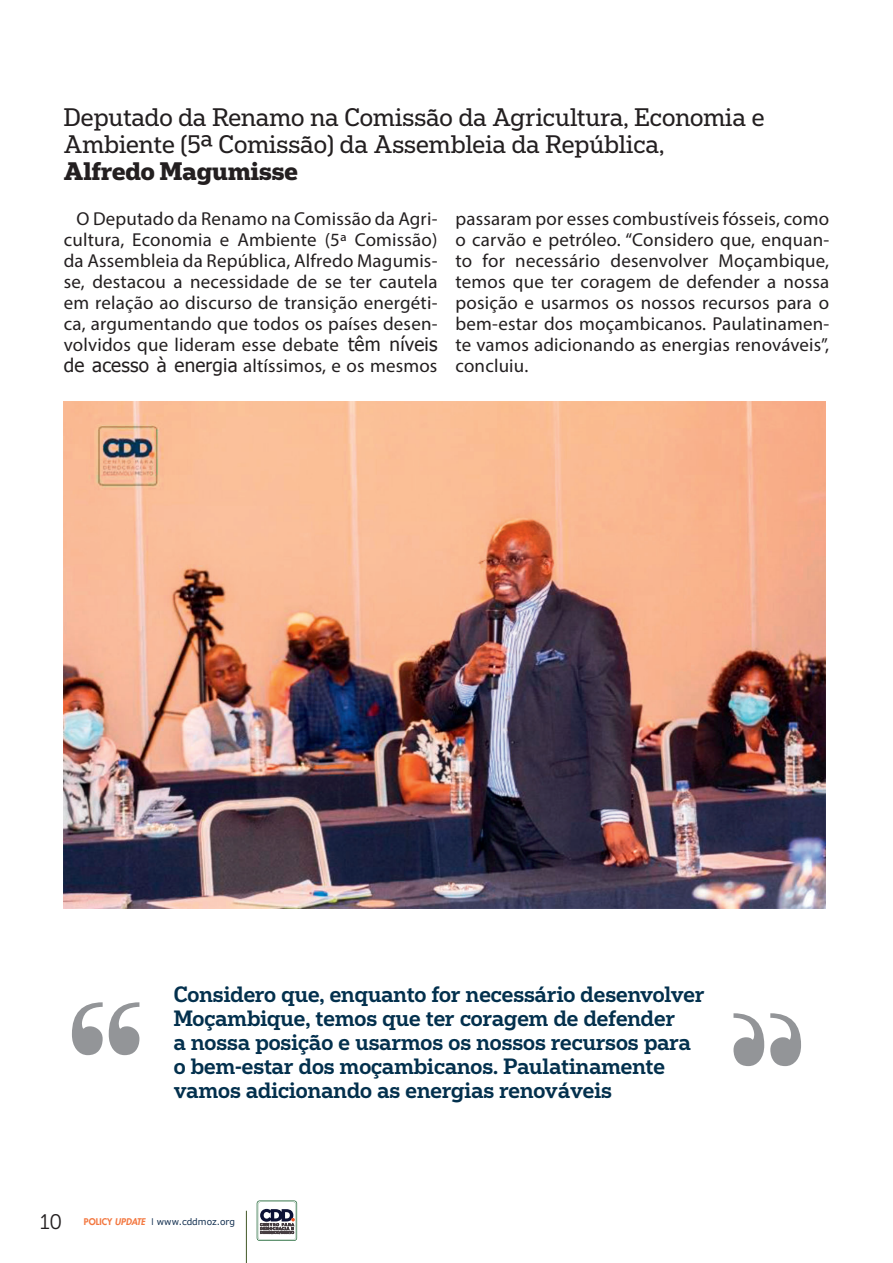
<style>
.page{position:relative;width:893px;height:1263px;background:#fff}
.page>*{position:absolute;margin:0;border:0;box-sizing:border-box;transform-origin:0 0}
.t1{font:24px/27px "Popular";color:#231f20}
.t2{font:700 24px "Popular";color:#231f20}
.t3{font:500 21px/24px "Popular";color:#03304d}
.t4{font:21px "Museo 300";color:#231f20}
.t5{font:18.75px/21px "Myriad Pro";letter-spacing:.01em;color:#231f20;text-align:justify}
.t6{font:9px "Verdana";color:#102d4e}
.s1{font-family:"Tahoma"}
.s2{font-family:"Futura LT";font-weight:800;color:#f37841}
.s3{font-family:"Futura LT";font-weight:800;font-style:italic;color:#f37841}
.s4{font-family:"Futura LT"}
</style>
<div class="page">
<hr style="left:246px;top:1211px;width:1px;height:52px;background:#425827">
<svg style="left:257px;top:1200px;width:40px;height:41px"></svg>
<img style="left:64px;top:402px;width:761px;height:506px">
<svg style="left:72px;top:1002px;width:67px;height:53px"></svg>
<svg style="left:733px;top:1013px;width:68px;height:53px"></svg>
<p class="t1" style="left:64px;top:102px;width:702px">Deputado da Renamo na Comissão da Agricultura, Economia e<br>Ambiente (5ª Comissão) da Assembleia da República,</p>
<p class="t2" style="left:64px;top:155px;width:236px">Alfredo Magumisse</p>
<p class="t5" style="left:64px;top:207px;width:375px;text-indent:13px">O Deputado da Renamo na Comissão da Agri&shy;cultura, Economia e Ambiente (5ª Comissão) da Assembleia da República, Alfredo Magumis&shy;se, destacou a necessidade de se ter cautela em relação ao discurso de transição energéti&shy;ca, argumentando que todos os países desen&shy;volvidos que lideram esse debate <span class="s1">têm níveis de acesso à energia</span> altíssimos, e os mesmos</p>
<p class="t5" style="left:455px;top:207px;width:375px">passaram por esses combustíveis fósseis, como o carvão e petróleo. “Considero que, enquan&shy;to for necessário desenvolver Moçambique, temos que ter coragem de defender a nossa posição e usarmos os nossos recursos para o bem-estar dos moçambicanos. Paulatinamen&shy;te vamos adicionando as energias renováveis”, concluiu.</p>
<p class="t3" style="left:174px;top:982px;width:532px">Considero que, enquanto for necessário desenvolver Moçambique, temos que ter coragem de defender<br>a nossa posição e usarmos os nossos recursos para o bem-estar dos moçambicanos. Paulatinamente vamos adicionando as energias renováveis</p>
<p class="t4" style="left:40px;top:1210px;width:24px">10</p>
<p class="t6" style="left:84px;top:1215px;width:153px"><span class="s2">POLICY</span> <span class="s3">UPDATE</span> <span class="s4">I</span> www.cddmoz.org</p>
</div>
